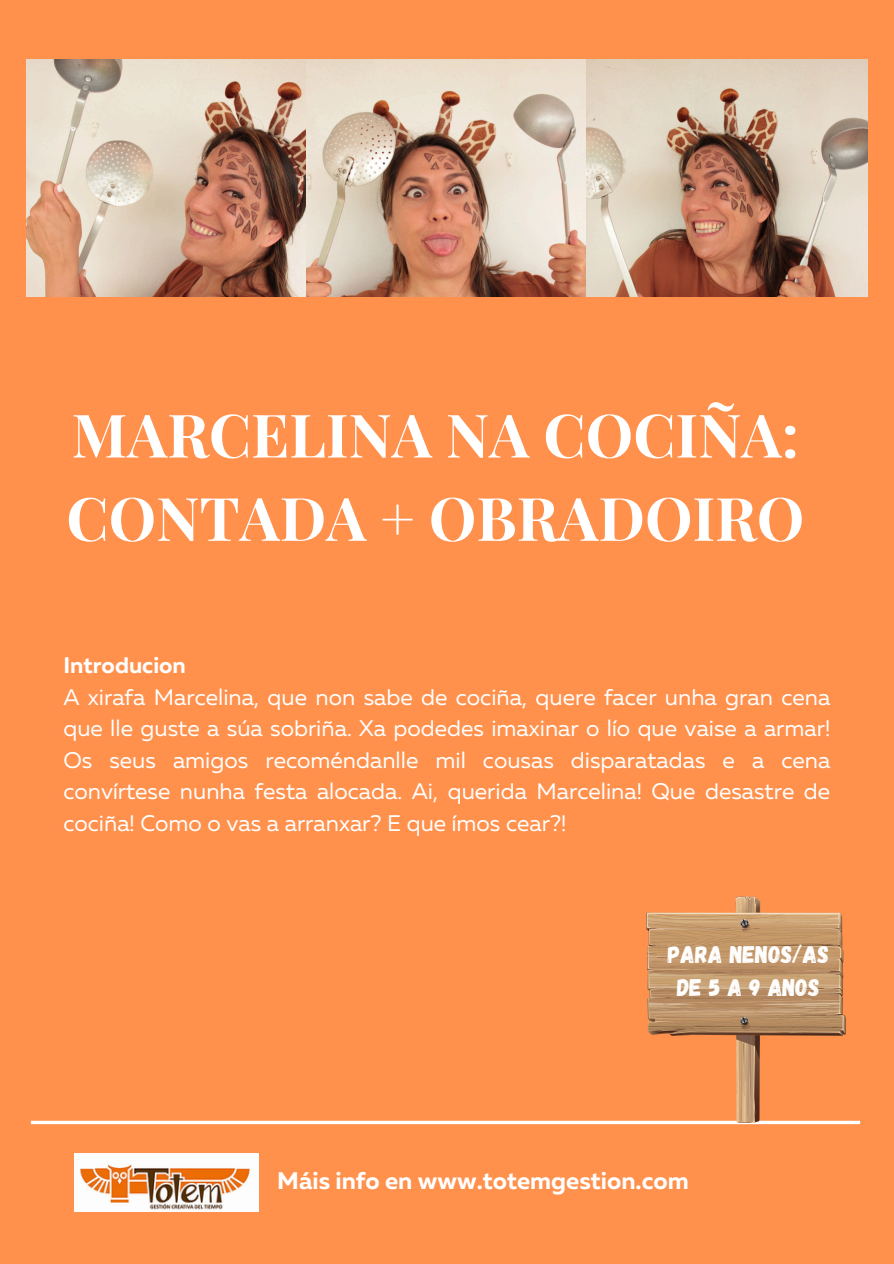
<style>
.page{position:relative;width:894px;height:1264px;background:#fff}
.page>*{position:absolute;margin:0;border:0;box-sizing:border-box;transform-origin:0 0}
.t1{font:700 60px/83.2px "Playfair Display";color:#fff}
.t2{font:700 24px "Muller";color:#fff}
.t3{font:24px/32.7px "Gagalin";color:#fff;text-align:center}
.t4{font:22.5px/31.5px "Muller";color:#fff;text-align:justify}
.t5{font:700 22.5px "Muller";color:#fff}
</style>
<div class="page">
<div style="left:0;top:0;width:893px;height:1263px;background:#ff914d"></div>
<img style="left:26px;top:59px;width:841px;height:238px">
<svg style="left:31px;top:1120px;width:828px;height:4px;background:#feebe0"></svg>
<img style="left:75px;top:1153px;width:183px;height:57px">
<img style="left:646px;top:896px;width:198px;height:226px">
<p class="t1" style="left:66px;top:391px;width:739px">MARCELINA NA COCIÑA:<br>CONTADA + OBRADOIRO</p>
<p class="t5" style="left:63px;top:656px;width:124px">Introducion</p>
<h2 class="t4" style="left:63px;top:683px;width:768px">A xirafa Marcelina, que non sabe de cociña, quere facer unha gran cena que lle guste a súa sobriña. Xa podedes imaxinar o lío que vaise a armar!<br>Os seus amigos recoméndanlle mil cousas disparatadas e a cena convírtese nunha festa alocada. Ai, querida Marcelina! Que desastre de cociña! Como o vas a arranxar? E que ímos cear?!</h2>
<h3 class="t3" style="left:667px;top:936px;width:162px">PARA NENOS/AS<br>DE 5 A 9 ANOS</h3>
<p class="t2" style="left:277px;top:1170px;width:413px">Máis info en www.totemgestion.com</p>
</div>
